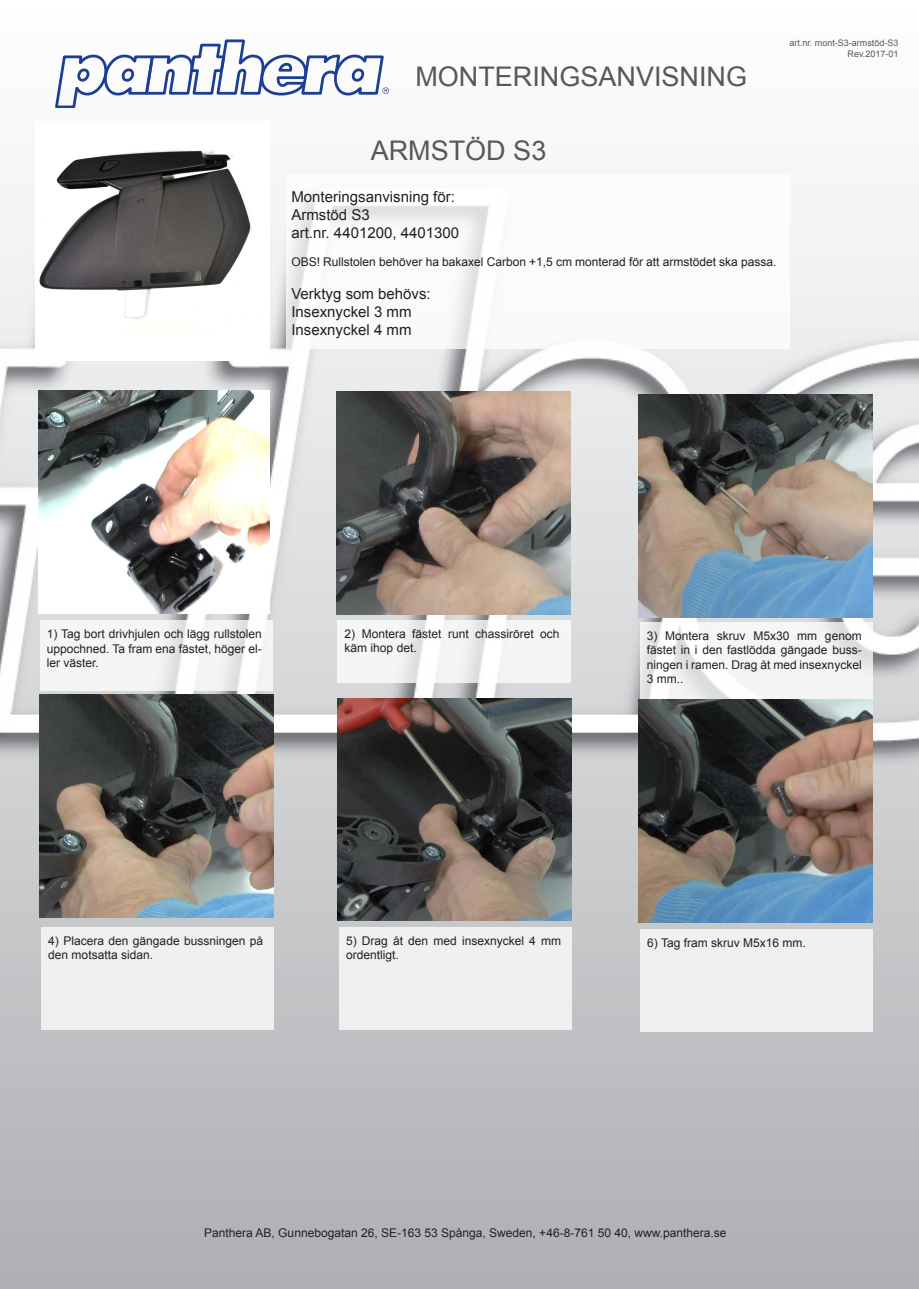
<style>
.page{position:relative;width:919px;height:1289px;background:#fff}
.page>*{position:absolute;margin:0;border:0;box-sizing:border-box;transform-origin:0 0}
.t1{font:27px "Arial";color:#57585a}
.t2{font:15px "Arial";color:#231f20}
.t3{font:12px/14.4px "Arial";color:#231f20}
.t4{font:9px "Arial";color:#57585a}
</style>
<div class="page">
<img style="left:0;top:90px;width:918px;height:1198px">
<svg style="left:54px;top:39px;width:335px;height:68px"></svg>
<img style="left:40px;top:620px;width:232px;height:70px">
<img style="left:38px;top:391px;width:231px;height:223px">
<div style="left:35px;top:121px;width:234px;height:239px;background:#fff"></div>
<img style="left:39px;top:150px;width:220px;height:184px">
<img style="left:338px;top:621px;width:232px;height:61px">
<img style="left:336px;top:391px;width:234px;height:223px">
<img style="left:640px;top:622px;width:232px;height:76px">
<img style="left:638px;top:394px;width:234px;height:223px">
<img style="left:287px;top:175px;width:502px;height:173px">
<div style="left:42px;top:927px;width:232px;height:102px;background:#eff0f0"></div>
<img style="left:40px;top:695px;width:234px;height:222px">
<div style="left:339px;top:927px;width:232px;height:102px;background:#eff0f0"></div>
<img style="left:337px;top:698px;width:234px;height:222px">
<div style="left:640px;top:929px;width:232px;height:102px;background:#eff0f0"></div>
<img style="left:638px;top:699px;width:234px;height:223px">
<p class="t1" style="left:415px;top:59px;width:333px">MONTERINGSANVISNING</p>
<p class="t4" style="left:789px;top:37px;width:111px">art.nr. mont-S3-armstöd-S3</p>
<p class="t4" style="left:847px;top:48px;width:52px">Rev.2017-01</p>
<p class="t1" style="left:370px;top:133px;width:177px">ARMSTÖD S3</p>
<p class="t2" style="left:291px;top:186px;width:165px">Monteringsanvisning för:</p>
<p class="t2" style="left:291px;top:204px;width:80px">Armstöd S3</p>
<p class="t2" style="left:291px;top:222px;width:169px">art.nr. 4401200, 4401300</p>
<p class="t3" style="left:291px;top:255px;width:486px">OBS! Rullstolen behöver ha bakaxel Carbon +1,5 cm monterad för att armstödet ska passa.</p>
<p class="t2" style="left:291px;top:284px;width:141px">Verktyg som behövs:</p>
<p class="t2" style="left:291px;top:302px;width:122px">Insexnyckel 3 mm</p>
<p class="t2" style="left:291px;top:320px;width:122px">Insexnyckel 4 mm</p>
<p class="t3" style="left:47px;top:627px;width:216px;text-align:justify">1) Tag bort drivhjulen och lägg rullstolen uppochned. Ta fram ena fästet, höger el&shy;ler väster.</p>
<p class="t3" style="left:344px;top:626px;width:216px">2) Montera fästet runt chassiröret och käm ihop det.</p>
<p class="t3" style="left:646px;top:628px;width:216px;text-align:justify">3) Montera skruv M5x30 mm genom fästet in i den fastlödda gängade buss&shy;ningen i ramen. Drag åt med insexnyckel 3 mm..</p>
<p class="t3" style="left:48px;top:933px;width:216px">4) Placera den gängade bussningen på den motsatta sidan.</p>
<p class="t3" style="left:346px;top:933px;width:216px">5) Drag åt den med insexnyckel 4 mm ordentligt.</p>
<p class="t3" style="left:647px;top:935px;width:160px">6) Tag fram skruv M5x16 mm.</p>
<p class="t3" style="left:204px;top:1225px;width:524px">Panthera AB, Gunnebogatan 26, SE-163 53 Spånga, Sweden, +46-8-761 50 40, www.panthera.se</p>
</div>
